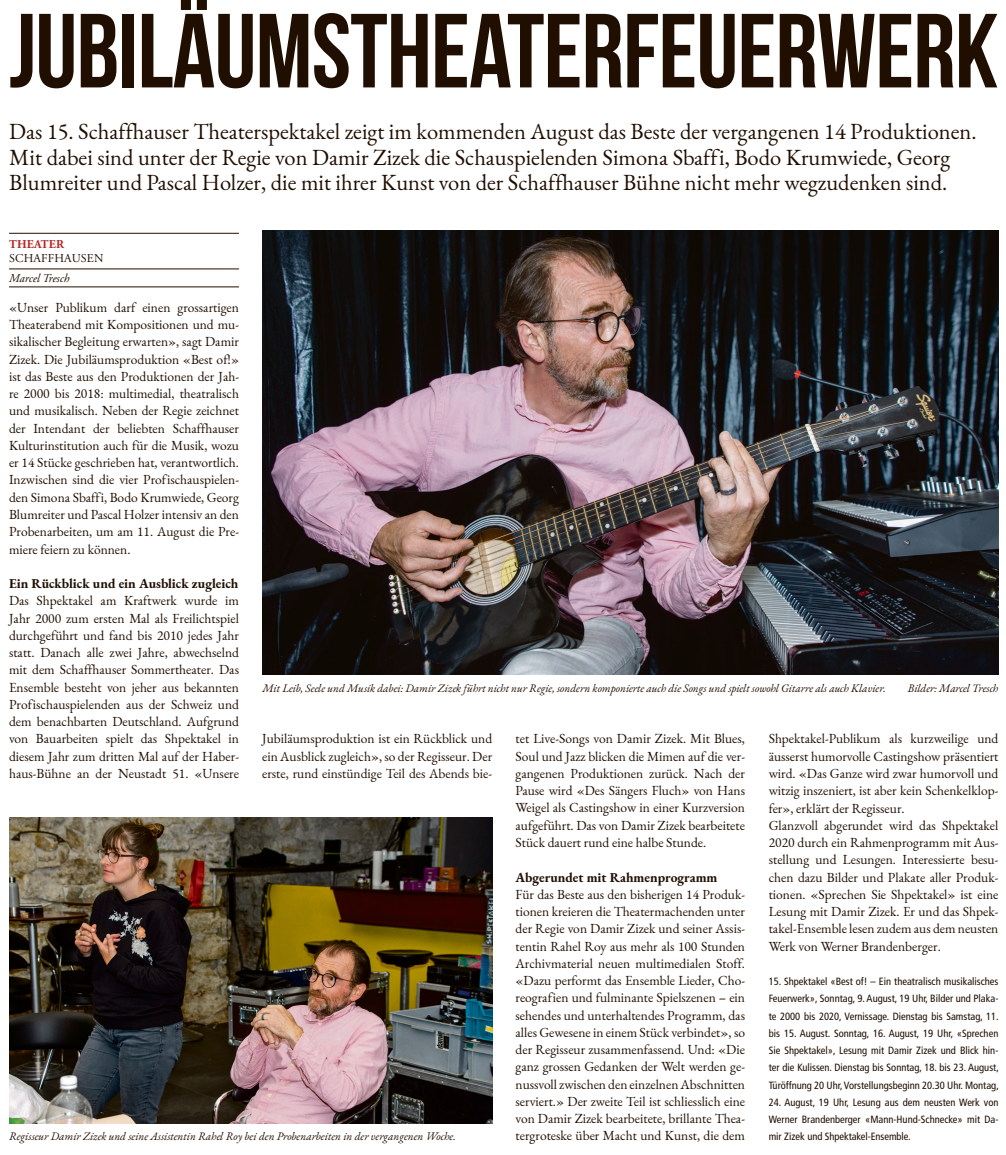
<style>
.page{position:relative;width:1006px;height:1155px;background:#fff}
.page>*{position:absolute;margin:0;border:0;box-sizing:border-box;transform-origin:0 0}
.t1{font:105px "Bebas Neue";letter-spacing:-.005em;color:#200e00}
.t2{font:22.5px/25.5px "EB Garamond";color:#200e00}
.t3{font:13.5px/17.2px "EB Garamond";color:#200e00;text-align:justify}
.t4{font:700 13.5px "EB Garamond";color:#200e00}
.t5{font:12px "Adobe Garamond Pro";letter-spacing:.015em;color:#200e00}
.t6{font:italic 12px "Adobe Garamond Pro";color:#200e00}
.t7{font:700 12px "Adobe Garamond Pro";letter-spacing:.015em;color:#b52725}
.t8{font:italic 11.25px "EB Garamond";color:#200e00}
.t9{font:condensed 10.5px/17.2px "Frutiger LT Com";color:#200e00;text-align:justify}
</style>
<div class="page">
<img style="left:262px;top:231px;width:736px;height:443px">
<hr style="left:9px;top:286px;width:230px;height:1px;background:#200e00">
<hr style="left:9px;top:268px;width:230px;height:1px;background:#200e00">
<hr style="left:9px;top:233px;width:230px;height:1px;background:#200e00">
<img style="left:9px;top:817px;width:483px;height:305px">
<h1 class="t1" style="left:9px;top:-7px;width:990px">JUBILÄUMSTHEATERFEUERWERK</h1>
<p class="t2" style="left:9px;top:119px;width:968px">Das 15. Schaffhauser Theaterspektakel zeigt im kommenden August das Beste der vergangenen 14 Produktionen.<br>Mit dabei sind unter der Regie von Damir Zizek die Schauspielenden Simona Sbaffi, Bodo Krumwiede, Georg<br>Blumreiter und Pascal Holzer, die mit ihrer Kunst von der Schaffhauser Bühne nicht mehr wegzudenken sind.</p>
<p class="t7" style="left:9px;top:237px;width:57px">THEATER</p>
<p class="t5" style="left:9px;top:251px;width:96px">SCHAFFHAUSEN</p>
<p class="t6" style="left:9px;top:271px;width:62px">Marcel Tresch</p>
<p class="t3" style="left:9px;top:299px;width:231px">«Unser Publikum darf einen grossartigen Theaterabend mit Kompositionen und mu&shy;sikalischer Begleitung erwarten», sagt Damir Zizek. Die Jubiläumsproduktion «Best of!» ist das Beste aus den Produktionen der Jah&shy;re 2000 bis 2018: multimedial, theatralisch und musikalisch. Neben der Regie zeichnet der Intendant der beliebten Schaffhauser Kulturinstitution auch für die Musik, wozu er 14 Stücke geschrieben hat, verantwortlich.<br>Inzwischen sind die vier Profischauspielen&shy;den Simona Sbaffi, Bodo Krumwiede, Georg Blumreiter und Pascal Holzer intensiv an den Probenarbeiten, um am 11. August die Pre&shy;miere feiern zu können.</p>
<p class="t4" style="left:9px;top:574px;width:231px">Ein Rückblick und ein Ausblick zugleich</p>
<p class="t3" style="left:9px;top:592px;width:231px">Das Shpektakel am Kraftwerk wurde im Jahr 2000 zum ersten Mal als Freilichtspiel durchgeführt und fand bis 2010 jedes Jahr statt. Danach alle zwei Jahre, abwechselnd mit dem Schaffhauser Sommertheater. Das Ensemble besteht von jeher aus bekannten Profischauspielenden aus der Schweiz und dem benachbarten Deutschland. Aufgrund von Bauarbeiten spielt das Shpektakel in diesem Jahr zum dritten Mal auf der Haber&shy;haus-Bühne an der Neustadt 51. «Unsere</p>
<p class="t8" style="left:262px;top:680px;width:625px">Mit Leib, Seele und Musik dabei: Damir Zizek führt nicht nur Regie, sondern komponierte auch die Songs und spielt sowohl Gitarre als auch Klavier.</p>
<p class="t8" style="left:907px;top:680px;width:92px">Bilder: Marcel Tresch</p>
<p class="t3" style="left:262px;top:730px;width:231px">Jubiläumsproduktion ist ein Rückblick und ein Ausblick zugleich», so der Regisseur. Der erste, rund einstündige Teil des Abends bie-</p>
<p class="t3" style="left:515px;top:730px;width:231px">tet Live-Songs von Damir Zizek. Mit Blues, Soul und Jazz blicken die Mimen auf die ver&shy;gangenen Produktionen zurück. Nach der Pause wird «Des Sängers Fluch» von Hans Weigel als Castingshow in einer Kurzversion aufgeführt. Das von Damir Zizek bearbeitete Stück dauert rund eine halbe Stunde.</p>
<p class="t4" style="left:515px;top:867px;width:203px">Abgerundet mit Rahmenprogramm</p>
<p class="t3" style="left:515px;top:885px;width:231px">Für das Beste aus den bisherigen 14 Produk&shy;tionen kreieren die Theatermachenden unter der Regie von Damir Zizek und seiner Assis&shy;tentin Rahel Roy aus mehr als 100 Stunden Archivmaterial neuen multimedialen Stoff. «Dazu performt das Ensemble Lieder, Cho&shy;reografien und fulminante Spielszenen – ein sehendes und unterhaltendes Programm, das alles Gewesene in einem Stück verbindet», so der Regisseur zusammenfassend. Und: «Die ganz grossen Gedanken der Welt werden ge&shy;nussvoll zwischen den einzelnen Abschnitten serviert.» Der zweite Teil ist schliesslich eine von Damir Zizek bearbeitete, brillante Thea&shy;tergroteske über Macht und Kunst, die dem</p>
<p class="t3" style="left:768px;top:730px;width:231px;text-align:left">Shpektakel-Publikum als kurzweilige und äusserst humorvolle Castingshow präsentiert wird. «Das Ganze wird zwar humorvoll und witzig inszeniert, ist aber kein Schenkelklop&shy;fer», erklärt der Regisseur.<br>Glanzvoll abgerundet wird das Shpektakel 2020 durch ein Rahmenprogramm mit Aus&shy;stellung und Lesungen. Interessierte besu&shy;chen dazu Bilder und Plakate aller Produk&shy;tionen. «Sprechen Sie Shpektakel» ist eine Lesung mit Damir Zizek. Er und das Shpek&shy;takel-Ensemble lesen zudem aus dem neusten Werk von Werner Brandenberger.</p>
<p class="t9" style="left:768px;top:972px;width:232px">15. Shpektakel «Best of! – Ein theatralisch musikalisches Feuerwerk», Sonntag, 9. August, 19 Uhr, Bilder und Plaka&shy;te 2000 bis 2020, Vernissage. Dienstag bis Samstag, 11. bis 15. August. Sonntag, 16. August, 19 Uhr, «Sprechen Sie Shpektakel», Lesung mit Damir Zizek und Blick hin&shy;ter die Kulissen. Dienstag bis Sonntag, 18. bis 23. August, Türöffnung 20 Uhr, Vorstellungsbeginn 20.30 Uhr. Montag,</p>
<p class="t9" style="left:768px;top:1093px;width:231px">24. August, 19 Uhr, Lesung aus dem neusten Werk von Werner Brandenberger «Mann-Hund-Schnecke» mit Da&shy;mir Zizek und Shpektakel-Ensemble.</p>
<p class="t8" style="left:9px;top:1129px;width:448px">Regisseur Damir Zizek und seine Assistentin Rahel Roy bei den Probenarbeiten in der vergangenen Woche.</p>
</div>
